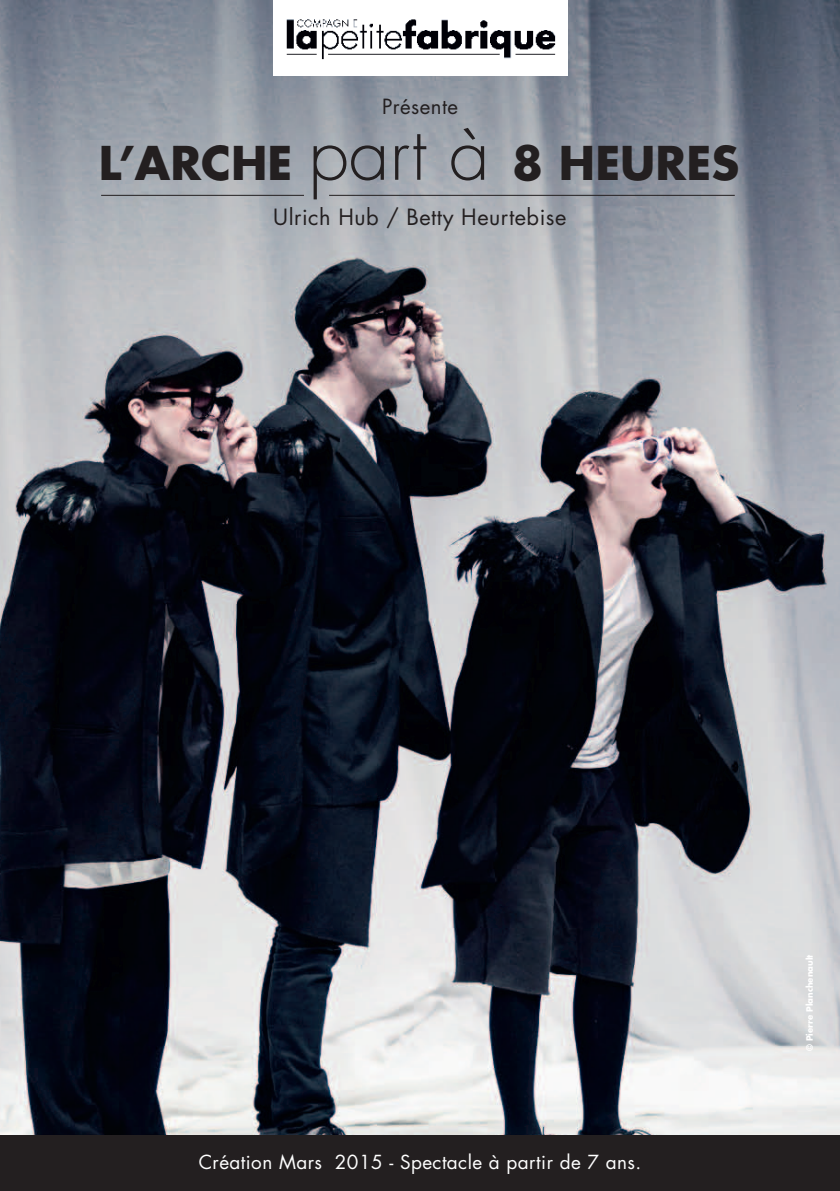
<style>
.page{position:relative;width:840px;height:1191px;background:#fff}
.page>*{position:absolute;margin:0;border:0;box-sizing:border-box;transform-origin:0 0}
.t1{font:700 45.2px "Futura";color:#231f20}
.t2{font:21.8px "Futura";letter-spacing:.025em;color:#231f20}
.t3{font:20.4px "Futura";letter-spacing:.025em;color:#231f20}
.t4{font:18.8px "Futura";letter-spacing:.025em;color:#fff}
.t5{font:700 8.6px "Futura";color:#fff}
.s1{font-weight:300;font-size:72.8px}
</style>
<div class="page">
<img style="left:0;top:0;width:839px;height:1135px">
<div style="left:273px;top:0;width:294px;height:75px;background:#fff"></div>
<img style="left:286px;top:19px;width:268px;height:41px">
<div style="left:0;top:1135px;width:839px;height:56px;background:#231f20"></div>
<hr style="left:329px;top:195px;width:405px;height:1px;background:#231f20">
<hr style="left:101px;top:195px;width:203px;height:1px;background:#231f20">
<p class="t3" style="left:382px;top:92px;width:77px">Présente</p>
<h1 class="t1" style="left:99px;top:131px;width:641px">L’ARCHE <span class="s1">part à</span> 8 HEURES</h1>
<p class="t2" style="left:273px;top:202px;width:294px">Ulrich Hub / Betty Heurtebise</p>
<p class="t4" style="left:198px;top:1149px;width:444px">Création Mars 2015 - Spectacle à partir de 7 ans.</p>
<p class="t5" style="left:803px;top:1051px;width:98px;rotate:-90deg">© Pierre Planchenault</p>
</div>
